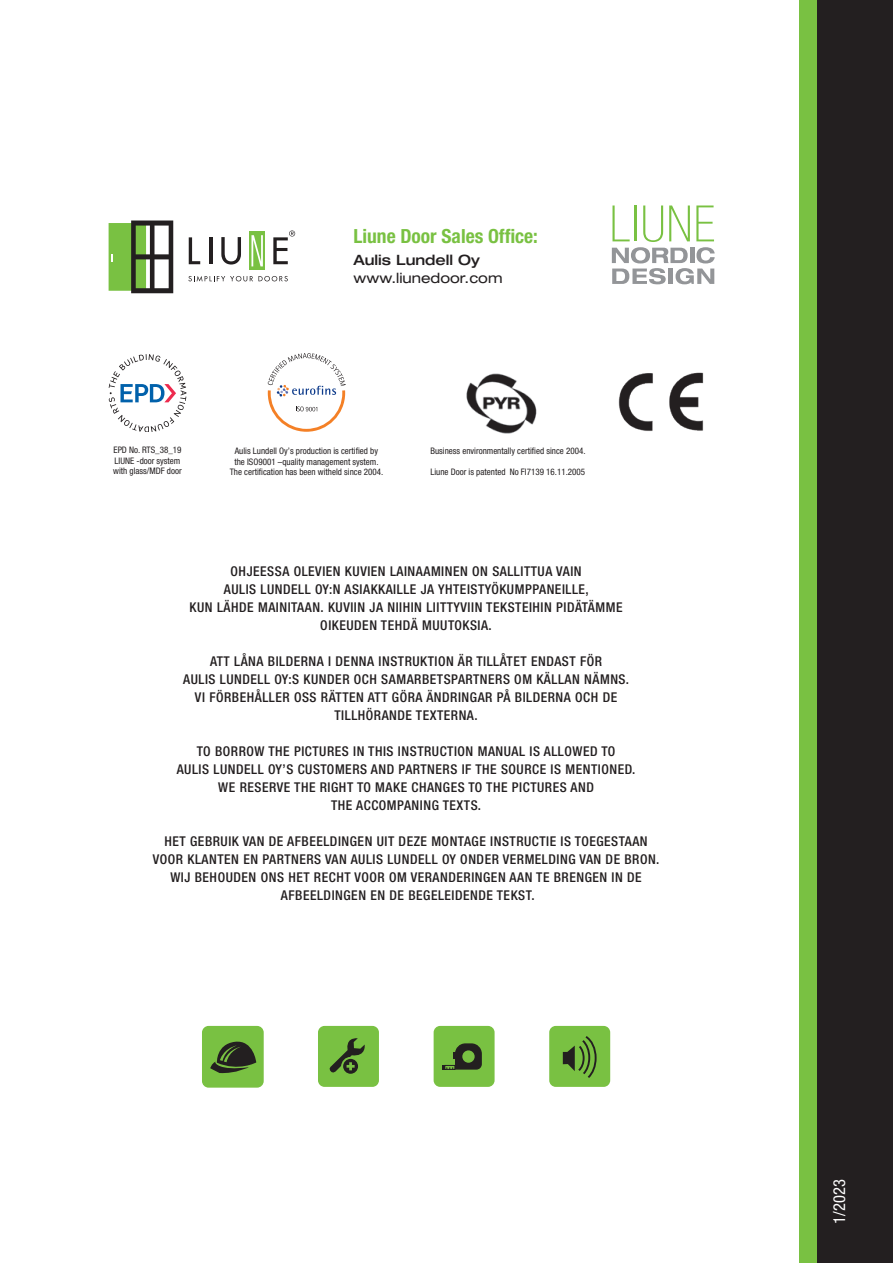
<style>
.page{position:relative;width:893px;height:1263px;background:#fff}
.page>*{position:absolute;margin:0;border:0;box-sizing:border-box;transform-origin:0 0}
.t1{font:700 condensed 19.5px "Helvetica Neue LT Pro";color:#79c142}
.t2{font:condensed 16.5px "Helvetica Neue LT Pro";color:#fff}
.t3{font:expanded 14.25px "Helvetica Neue LT Pro";color:#231f20}
.t4{font:500 expanded 14.25px "Helvetica Neue LT Pro";color:#231f20}
.t5{font:500 condensed 13.5px/18px "Helvetica Neue LT Pro";letter-spacing:.04em;color:#231f20;text-align:center}
.t6{font:condensed 9px/10.5px "Helvetica Neue LT Pro";color:#231f20;text-align:center}
</style>
<div class="page">
<div style="left:816px;top:0;width:77px;height:1263px;background:#231f20"></div>
<div style="left:800px;top:0;width:17px;height:1263px;background:#79c142"></div>
<div style="left:434px;top:1026px;width:61px;height:61px;background:#79c142;border-radius:7px"></div>
<svg style="left:443px;top:1043px;width:39px;height:27px"></svg>
<div style="left:318px;top:1026px;width:61px;height:61px;background:#79c142;border-radius:7px"></div>
<div style="left:341px;top:1057px;width:19px;height:19px;border:2px solid #79c142;border-radius:50%"></div>
<svg style="left:329px;top:1038px;width:36px;height:36px"></svg>
<div style="left:549px;top:1026px;width:61px;height:61px;background:#79c142;border-radius:6px"></div>
<svg style="left:563px;top:1036px;width:34px;height:42px"></svg>
<div style="left:202px;top:1026px;width:62px;height:62px;background:#79c142;border-radius:7px"></div>
<svg style="left:210px;top:1041px;width:46px;height:33px"></svg>
<svg style="left:109px;top:220px;width:64px;height:73px"></svg>
<svg style="left:189px;top:237px;width:11px;height:27px"></svg>
<hr style="left:209px;top:237px;width:3px;height:27px;background:#231f20">
<svg style="left:221px;top:237px;width:20px;height:27px"></svg>
<svg style="left:188px;top:276px;width:100px;height:5px"></svg>
<div style="left:250px;top:231px;width:15px;height:39px;background:#79c142"></div>
<svg style="left:251px;top:235px;width:12px;height:31px"></svg>
<svg style="left:273px;top:230px;width:22px;height:34px"></svg>
<svg style="left:612px;top:205px;width:103px;height:79px"></svg>
<img style="left:618px;top:372px;width:86px;height:59px">
<svg style="left:268px;top:353px;width:78px;height:79px"></svg>
<img style="left:466px;top:373px;width:71px;height:61px">
<svg style="left:109px;top:354px;width:77px;height:78px"></svg>
<h1 class="t1" style="left:353px;top:224px;width:186px">Liune Door Sales Office:</h1>
<p class="t4" style="left:353px;top:251px;width:128px">Aulis Lundell Oy</p>
<p class="t3" style="left:353px;top:269px;width:151px">www.liunedoor.com</p>
<p class="t6" style="left:113px;top:445px;width:70px;text-align:left">EPD No. RTS_38_19<br>LIUNE -door system with glass/MDF door</p>
<p class="t6" style="left:230px;top:446px;width:155px">Aulis Lundell Oy’s production is certified by the ISO9001 –quality management system.<br>The certification has been witheld since 2004.</p>
<p class="t6" style="left:430px;top:446px;width:157px">Business environmentally certified since 2004.</p>
<p class="t6" style="left:430px;top:467px;width:156px">Liune Door is patented No FI7139 16.11.2005</p>
<p class="t5" style="left:190px;top:562px;width:434px">OHJEESSA OLEVIEN KUVIEN LAINAAMINEN ON SALLITTUA VAIN<br>AULIS LUNDELL OY:N ASIAKKAILLE JA YHTEISTYÖKUMPPANEILLE,<br>KUN LÄHDE MAINITAAN. KUVIIN JA NIIHIN LIITTYVIIN TEKSTEIHIN PIDÄTÄMME OIKEUDEN TEHDÄ MUUTOKSIA.</p>
<p class="t5" style="left:183px;top:652px;width:447px">ATT LÅNA BILDERNA I DENNA INSTRUKTION ÄR TILLÅTET ENDAST FÖR<br>AULIS LUNDELL OY:S KUNDER OCH SAMARBETSPARTNERS OM KÄLLAN NÄMNS.<br>VI FÖRBEHÅLLER OSS RÄTTEN ATT GÖRA ÄNDRINGAR PÅ BILDERNA OCH DE TILLHÖRANDE TEXTERNA.</p>
<p class="t5" style="left:177px;top:742px;width:460px">TO BORROW THE PICTURES IN THIS INSTRUCTION MANUAL IS ALLOWED TO<br>AULIS LUNDELL OY’S CUSTOMERS AND PARTNERS IF THE SOURCE IS MENTIONED.<br>WE RESERVE THE RIGHT TO MAKE CHANGES TO THE PICTURES AND<br>THE ACCOMPANING TEXTS.</p>
<p class="t5" style="left:153px;top:832px;width:508px">HET GEBRUIK VAN DE AFBEELDINGEN UIT DEZE MONTAGE INSTRUCTIE IS TOEGESTAAN VOOR KLANTEN EN PARTNERS VAN AULIS LUNDELL OY ONDER VERMELDING VAN DE BRON.<br>WIJ BEHOUDEN ONS HET RECHT VOOR OM VERANDERINGEN AAN TE BRENGEN IN DE AFBEELDINGEN EN DE BEGELEIDENDE TEKST.</p>
<p class="t2" style="left:830px;top:1224px;width:46px;rotate:-90deg">1/2023</p>
</div>
